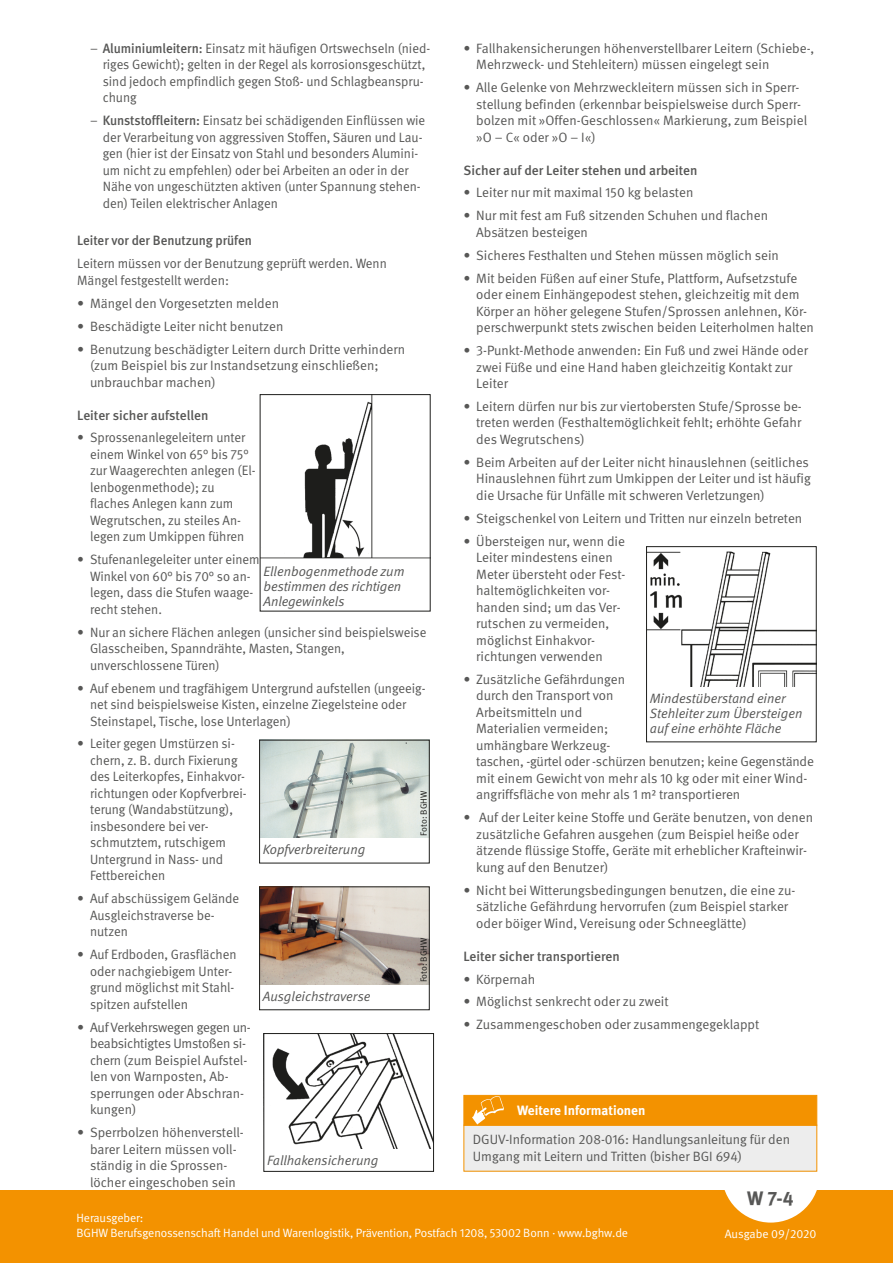
<style>
.page{position:relative;width:893px;height:1263px;background:#fff}
.page>*{position:absolute;margin:0;border:0;box-sizing:border-box;transform-origin:0 0}
.t1{font:700 19.5px "DGUV Meta";color:#575756}
.t2{font:13.5px/16.5px "DGUV Meta";color:#575756}
.t3{font:italic 13.5px/15px "DGUV Meta";color:#575756}
.t4{font:500 13.5px "DGUV Meta";color:#575756}
.t5{font:700 13.5px "DGUV Meta";color:#fff}
.t6{font:12px/15px "DGUV Meta";letter-spacing:-.01em;color:#fff}
.t7{font:9px "DGUV Meta";color:#1d1d1b}
.s1{font-weight:500}
</style>
<div class="page">
<div style="left:0;top:1191px;width:893px;height:72px;background:#f39200"></div>
<div style="left:722px;top:1125px;width:98px;height:97px;background:#fff;border-radius:50%"></div>
<img style="left:262px;top:396px;width:166px;height:163px">
<img style="left:261px;top:742px;width:166px;height:96px">
<img style="left:261px;top:889px;width:166px;height:95px">
<div style="left:259px;top:887px;width:170px;height:123px;border:1px solid #1d1d1b"></div>
<img style="left:272px;top:1035px;width:160px;height:113px">
<div style="left:264px;top:1033px;width:170px;height:138px;border:1px solid #1d1d1b"></div>
<img style="left:648px;top:551px;width:166px;height:136px">
<div style="left:646px;top:546px;width:170px;height:196px;border:1px solid #1d1d1b"></div>
<div style="left:464px;top:1125px;width:353px;height:46px;background:#ededed"></div>
<div style="left:463px;top:1125px;width:354px;height:46px;border:1px solid #f39200"></div>
<div style="left:463px;top:1095px;width:354px;height:30px;background:#f39200"></div>
<img style="left:481px;top:1096px;width:16px;height:9px">
<p class="t2" style="left:103px;top:40px;width:329px;text-indent:-13px">– <span class="s1">Aluminiumleitern:</span> Einsatz mit häufigen Ortswechseln (nied&shy;riges Gewicht); gelten in der Regel als korrosionsgeschützt, sind jedoch empfindlich gegen Stoß- und Schlagbeanspru&shy;chung</p>
<p class="t2" style="left:103px;top:112px;width:324px;text-indent:-13px">– <span class="s1">Kunststoffleitern:</span> Einsatz bei schädigenden Einflüssen wie der Verarbeitung von aggressiven Stoffen, Säuren und Lau&shy;gen (hier ist der Einsatz von Stahl und besonders Alumini&shy;um nicht zu empfehlen) oder bei Arbeiten an oder in der Nähe von ungeschützten aktiven (unter Spannung stehen&shy;den) Teilen elektrischer Anlagen</p>
<p class="t4" style="left:77px;top:233px;width:176px">Leiter vor der Benutzung prüfen</p>
<p class="t2" style="left:77px;top:256px;width:311px">Leitern müssen vor der Benutzung geprüft werden. Wenn<br>Mängel festgestellt werden:</p>
<p class="t2" style="left:77px;top:292px;width:329px;line-height:23px">∙ Mängel den Vorgesetzten melden<br>∙ Beschädigte Leiter nicht benutzen<br>∙ Benutzung beschädigter Leitern durch Dritte verhindern</p>
<p class="t2" style="left:90px;top:357px;width:290px">(zum Beispiel bis zur Instandsetzung einschließen; unbrauchbar machen)</p>
<p class="t4" style="left:77px;top:407px;width:133px">Leiter sicher aufstellen</p>
<p class="t2" style="left:90px;top:430px;width:167px;text-indent:-13px">∙ Sprossenanlegeleitern unter einem Winkel von 65° bis 75° zur Waagerechten anlegen (El&shy;lenbogenmethode); zu flaches Anlegen kann zum<br>Wegrutschen, zu steiles An&shy;legen zum Umkippen führen</p>
<p class="t2" style="left:90px;top:552px;width:171px;text-indent:-13px">∙ Stufenanlegeleiter unter einem<br>Winkel von 60° bis 70° so an&shy;legen, dass die Stufen waage&shy;recht stehen.</p>
<p class="t2" style="left:90px;top:624px;width:338px;text-indent:-13px">∙ Nur an sichere Flächen anlegen (unsicher sind beispielsweise<br>Glasscheiben, Spanndrähte, Masten, Stangen, unverschlossene Türen)</p>
<p class="t2" style="left:90px;top:680px;width:337px;text-indent:-13px">∙ Auf ebenem und tragfähigem Untergrund aufstellen (ungeeig&shy;net sind beispielsweise Kisten, einzelne Ziegelsteine oder<br>Steinstapel, Tische, lose Unterlagen)</p>
<p class="t2" style="left:90px;top:736px;width:158px;text-indent:-13px">∙ Leiter gegen Umstürzen si&shy;chern, z. B. durch Fixierung des Leiterkopfes, Einhakvor&shy;richtungen oder Kopfverbrei&shy;terung (Wandabstützung), insbesondere bei ver&shy;schmutztem, rutschigem<br>Untergrund in Nass- und<br>Fettbereichen</p>
<p class="t2" style="left:90px;top:891px;width:151px;text-indent:-13px">∙ Auf abschüssigem Gelände<br>Ausgleichstraverse be&shy;nutzen</p>
<p class="t2" style="left:90px;top:947px;width:148px;text-indent:-13px">∙ Auf Erdboden, Grasflächen oder nachgiebigem Unter&shy;grund möglichst mit Stahl&shy;spitzen aufstellen</p>
<p class="t2" style="left:90px;top:1019px;width:162px;text-indent:-13px">∙ Auf Verkehrswegen gegen un&shy;beabsichtigtes Umstoßen si&shy;chern (zum Beispiel Aufstel&shy;len von Warnposten, Ab&shy;sperrungen oder Abschran&shy;kungen)</p>
<p class="t2" style="left:77px;top:1124px;width:168px;text-align:center">∙ Sperrbolzen höhenverstell&shy;barer Leitern müssen voll&shy;ständig in die Sprossen&shy;löcher eingeschoben sein</p>
<p class="t3" style="left:264px;top:564px;width:142px">Ellenbogenmethode zum bestimmen des richtigen<br>Anlegewinkels</p>
<p class="t7" style="left:418px;top:836px;width:46px;rotate:-90deg">Foto: BGHW</p>
<p class="t3" style="left:263px;top:842px;width:104px">Kopfverbreiterung</p>
<p class="t7" style="left:418px;top:982px;width:46px;rotate:-90deg">Foto: BGHW</p>
<p class="t3" style="left:263px;top:989px;width:109px">Ausgleichstraverse</p>
<p class="t3" style="left:267px;top:1153px;width:113px">Fallhakensicherung</p>
<p class="t2" style="left:476px;top:40px;width:340px;text-indent:-13px">∙ Fallhakensicherungen höhenverstellbarer Leitern (Schiebe-,<br>Mehrzweck- und Stehleitern) müssen eingelegt sein</p>
<p class="t2" style="left:476px;top:79px;width:332px;text-indent:-13px">∙ Alle Gelenke von Mehrzweckleitern müssen sich in Sperr&shy;stellung befinden (erkennbar beispielsweise durch Sperr&shy;bolzen mit »Offen-Geschlossen« Markierung, zum Beispiel »O – C« oder »O – I«)</p>
<p class="t4" style="left:463px;top:162px;width:235px">Sicher auf der Leiter stehen und arbeiten</p>
<p class="t2" style="left:463px;top:182px;width:306px;line-height:23px">∙ Leiter nur mit maximal 150 kg belasten<br>∙ Nur mit fest am Fuß sitzenden Schuhen und flachen</p>
<p class="t2" style="left:463px;top:221px;width:335px;line-height:23px;text-indent:13px">Absätzen besteigen<br>∙ Sicheres Festhalten und Stehen müssen möglich sein<br>∙ Mit beiden Füßen auf einer Stufe, Plattform, Aufsetzstufe</p>
<p class="t2" style="left:476px;top:286px;width:339px">oder einem Einhängepodest stehen, gleichzeitig mit dem<br>Körper an höher gelegene Stufen/Sprossen anlehnen, Kör&shy;perschwerpunkt stets zwischen beiden Leiterholmen halten</p>
<p class="t2" style="left:476px;top:342px;width:333px;text-indent:-13px">∙ 3-Punkt-Methode anwenden: Ein Fuß und zwei Hände oder zwei Füße und eine Hand haben gleichzeitig Kontakt zur<br>Leiter</p>
<p class="t2" style="left:476px;top:398px;width:327px;text-align:justify;text-indent:-13px">∙ Leitern dürfen nur bis zur viertobersten Stufe/Sprosse be&shy;treten werden (Festhaltemöglichkeit fehlt; erhöhte Gefahr des Wegrutschens)</p>
<p class="t2" style="left:476px;top:454px;width:336px;text-indent:-13px">∙ Beim Arbeiten auf der Leiter nicht hinauslehnen (seitliches<br>Hinauslehnen führt zum Umkippen der Leiter und ist häufig die Ursache für Unfälle mit schweren Verletzungen)</p>
<p class="t2" style="left:463px;top:507px;width:340px;line-height:23px">∙ Steigschenkel von Leitern und Tritten nur einzeln betreten ∙ Übersteigen nur, wenn die</p>
<p class="t2" style="left:476px;top:549px;width:151px">Leiter mindestens einen<br>Meter übersteht oder Fest&shy;haltemöglichkeiten vor&shy;handen sind; um das Ver&shy;rutschen zu vermeiden, möglichst Einhakvor&shy;richtungen verwenden</p>
<p class="t2" style="left:476px;top:671px;width:339px;text-indent:-13px">∙ Zusätzliche Gefährdungen<br>durch den Transport von<br>Arbeitsmitteln und<br>Materialien vermeiden;<br>umhängbare Werkzeug-<br>taschen, -gürtel oder -schürzen benutzen; keine Gegenstände mit einem Gewicht von mehr als 10 kg oder mit einer Wind&shy;angriffsfläche von mehr als 1 m² transportieren</p>
<p class="t2" style="left:476px;top:810px;width:338px;text-indent:-13px">∙ Auf der Leiter keine Stoffe und Geräte benutzen, von denen zusätzliche Gefahren ausgehen (zum Beispiel heiße oder ätzende flüssige Stoffe, Geräte mit erheblicher Krafteinwir&shy;kung auf den Benutzer)</p>
<p class="t2" style="left:476px;top:882px;width:321px;text-indent:-13px">∙ Nicht bei Witterungsbedingungen benutzen, die eine zu&shy;sätzliche Gefährdung hervorrufen (zum Beispiel starker oder böiger Wind, Vereisung oder Schneeglätte)</p>
<p class="t4" style="left:463px;top:948px;width:158px">Leiter sicher transportieren</p>
<p class="t2" style="left:463px;top:968px;width:297px;line-height:23px">∙ Körpernah<br>∙ Möglichst senkrecht oder zu zweit<br>∙ Zusammengeschoben oder zusammengegeklappt</p>
<p class="t3" style="left:650px;top:691px;width:154px">Mindestüberstand einer<br>Stehleiter zum Übersteigen auf eine erhöhte Fläche</p>
<p class="t5" style="left:517px;top:1103px;width:130px">Weitere Informationen</p>
<p class="t2" style="left:473px;top:1131px;width:319px">DGUV-Information 208-016: Handlungsanleitung für den<br>Umgang mit Leitern und Tritten (bisher BGI 694)</p>
<h1 class="t1" style="left:747px;top:1187px;width:48px">W 7-4</h1>
<p class="t6" style="left:77px;top:1211px;width:553px">Herausgeber:<br>BGHW Berufsgenossenschaft Handel und Warenlogistik, Prävention, Postfach 1208, 53002 Bonn · www.bghw.de</p>
<p class="t6" style="left:725px;top:1227px;width:93px">Ausgabe 09/2020</p>
</div>
